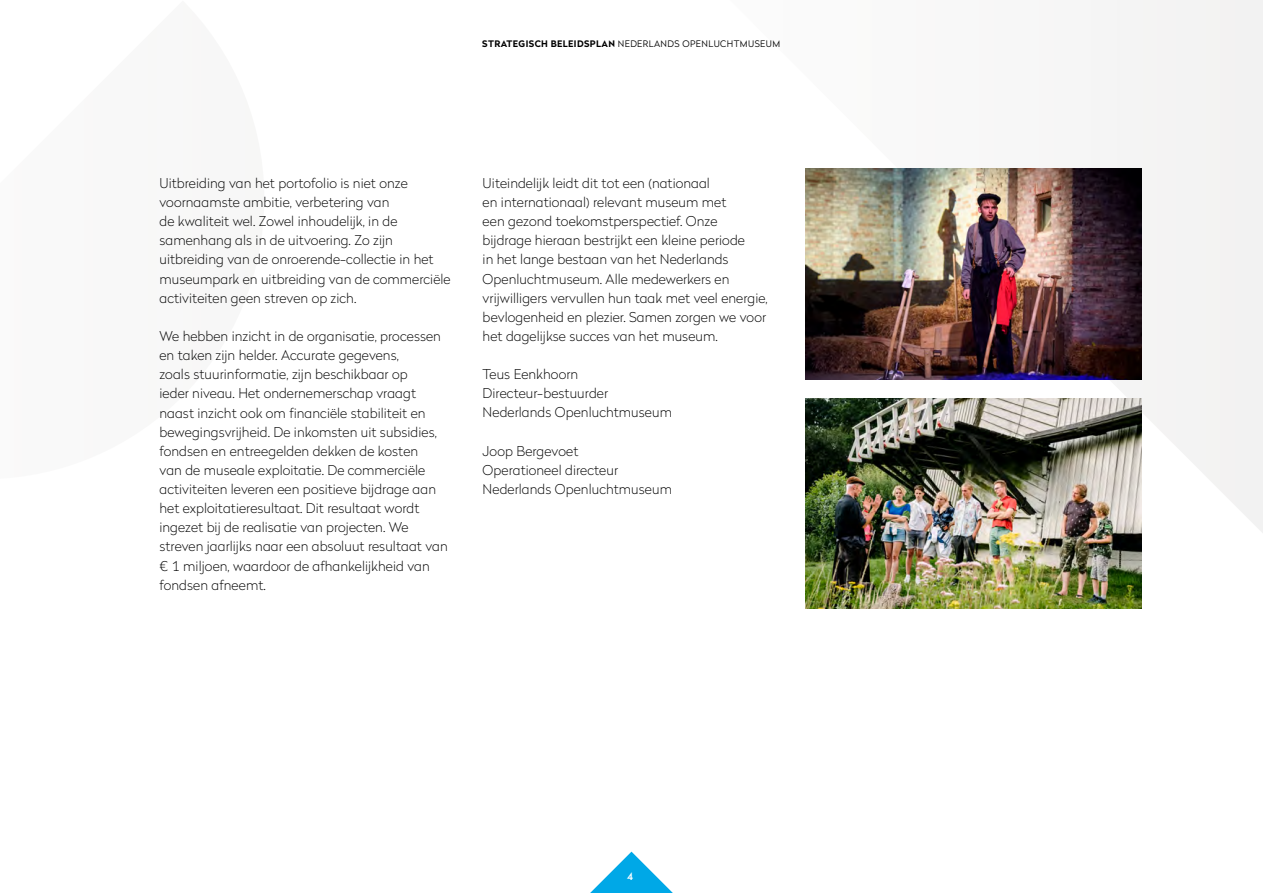
<style>
.page{position:relative;width:1263px;height:893px;background:#fff}
.page>*{position:absolute;margin:0;border:0;box-sizing:border-box;transform-origin:0 0}
.t1{font:100 13.5px/19.2px "Radikal";letter-spacing:.005em;color:#000}
.t2{font:500 10.5px "Radikal";color:#fff}
.t3{font:300 9px "Radikal";letter-spacing:.045em;color:#000}
.s1{font-weight:700}
</style>
<div class="page">
<svg style="left:805px;top:0;width:458px;height:534px"></svg>
<img style="left:806px;top:398px;width:336px;height:211px">
<img style="left:806px;top:169px;width:336px;height:210px">
<svg style="left:590px;top:852px;width:83px;height:41px"></svg>
<p class="t3" style="left:482px;top:37px;width:299px"><span class="s1">STRATEGISCH BELEIDSPLAN</span> NEDERLANDS OPENLUCHTMUSEUM</p>
<p class="t1" style="left:159px;top:173px;width:293px">Uitbreiding van het portofolio is niet onze voornaamste ambitie, verbetering van<br>de kwaliteit wel. Zowel inhoudelijk, in de samenhang als in de uitvoering. Zo zijn uitbreiding van de onroerende-collectie in het museumpark en uitbreiding van de commerciële activiteiten geen streven op zich.</p>
<p class="t1" style="left:159px;top:326px;width:290px">We hebben inzicht in de organisatie, processen en taken zijn helder. Accurate gegevens,<br>zoals stuurinformatie, zijn beschikbaar op<br>ieder niveau. Het ondernemerschap vraagt naast inzicht ook om financiële stabiliteit en bewegingsvrijheid. De inkomsten uit subsidies, fondsen en entreegelden dekken de kosten<br>van de museale exploitatie. De commerciële activiteiten leveren een positieve bijdrage aan het exploitatieresultaat. Dit resultaat wordt ingezet bij de realisatie van projecten. We streven jaarlijks naar een absoluut resultaat van € 1 miljoen, waardoor de afhankelijkheid van fondsen afneemt.</p>
<p class="t1" style="left:483px;top:173px;width:287px">Uiteindelijk leidt dit tot een (nationaal<br>en internationaal) relevant museum met<br>een gezond toekomstperspectief. Onze bijdrage hieraan bestrijkt een kleine periode<br>in het lange bestaan van het Nederlands Openluchtmuseum. Alle medewerkers en vrijwilligers vervullen hun taak met veel energie, bevlogenheid en plezier. Samen zorgen we voor het dagelijkse succes van het museum.</p>
<p class="t1" style="left:483px;top:364px;width:191px">Teus Eenkhoorn<br>Directeur-bestuurder<br>Nederlands Openluchtmuseum</p>
<p class="t1" style="left:483px;top:441px;width:191px">Joop Bergevoet<br>Operationeel directeur<br>Nederlands Openluchtmuseum</p>
<p class="t2" style="left:627px;top:869px;width:7px">4</p>
</div>
